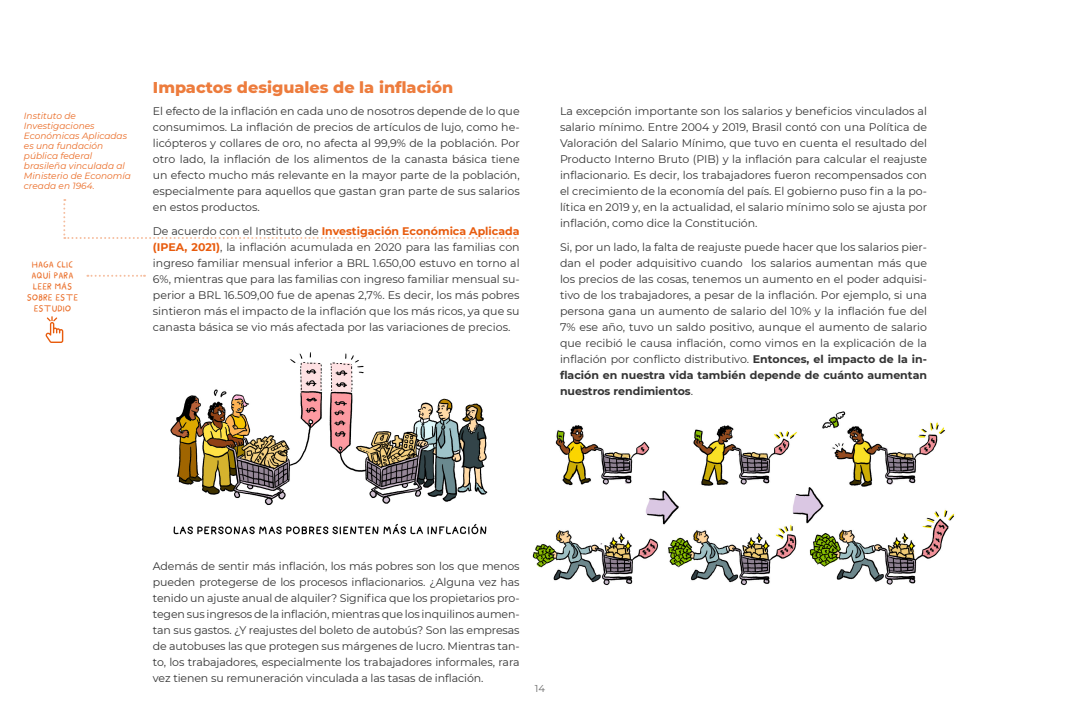
<style>
.page{position:relative;width:1080px;height:720px;background:#fff}
.page>*{position:absolute;margin:0;border:0;box-sizing:border-box;transform-origin:0 0}
.t1{font:800 16px "Montserrat";color:#ed7c3d}
.t2{font:11px/16px "Montserrat";color:#333;text-align:justify}
.Gazetinha{font:11px/11px "Myfont";color:#ea6b25;text-align:center}
.t3{font:10px "Montserrat";color:#6b6b6b}
.Glossário__E{font:italic 9px/10px "Montserrat";color:#ea6b25}
.s1{font-weight:700;color:#e85b0d}
.s2{font-weight:700}
</style>
<div class="page">
<img style="left:532px;top:411px;width:423px;height:175px">
<svg style="left:87px;top:275px;width:58px;height:2px"></svg>
<img style="left:170px;top:352px;width:318px;height:183px">
<svg style="left:63px;top:199px;width:453px;height:40px"></svg>
<svg style="left:46px;top:316px;width:17px;height:27px"></svg>
<p class="Glossário__E" style="left:24px;top:110px;width:109px">Instituto de<br>Investigaciones<br>Económicas Aplicadas es una fundación pública federal brasileña vinculada al<br>Ministerio de Economía creada en 1964.</p>
<p class="Gazetinha" style="left:27px;top:259px;width:53px">HAGA CLIC<br>AQUÍ PARA<br>LEER MÁS<br>SOBRE ESTE<br>ESTUDIO</p>
<h2 class="t1" style="left:153px;top:76px;width:302px">Impactos desiguales de la inflación</h2>
<p class="t2" style="left:153px;top:103px;width:368px">El efecto de la inflación en cada uno de nosotros depende de lo que consumimos. La inflación de precios de artículos de lujo, como he&shy;licópteros y collares de oro, no afecta al 99,9% de la población. Por otro lado, la inflación de los alimentos de la canasta básica tiene un efecto mucho más relevante en la mayor parte de la población, especialmente para aquellos que gastan gran parte de sus salarios en estos productos.</p>
<p class="t2" style="left:153px;top:223px;width:368px">De acuerdo con el Instituto de <span class="s1">Investigación Económica Aplicada (IPEA, 2021)</span>, la inflación acumulada en 2020 para las familias con ingreso familiar mensual inferior a BRL 1.650,00 estuvo en torno al 6%, mientras que para las familias con ingreso familiar mensual su&shy;perior a BRL 16.509,00 fue de apenas 2,7%. Es decir, los más pobres sintieron más el impacto de la inflación que los más ricos, ya que su canasta básica se vio más afectada por las variaciones de precios.</p>
<p class="t2" style="left:560px;top:103px;width:369px">La excepción importante son los salarios y beneficios vinculados al salario mínimo. Entre 2004 y 2019, Brasil contó con una Política de Valoración del Salario Mínimo, que tuvo en cuenta el resultado del Producto Interno Bruto (PIB) y la inflación para calcular el reajuste inflacionario. Es decir, los trabajadores fueron recompensados con el crecimiento de la economía del país. El gobierno puso fin a la po&shy;lítica en 2019 y, en la actualidad, el salario mínimo solo se ajusta por inflación, como dice la Constitución.</p>
<p class="t2" style="left:560px;top:239px;width:369px">Si, por un lado, la falta de reajuste puede hacer que los salarios pier&shy;dan el poder adquisitivo cuando los salarios aumentan más que los precios de las cosas, tenemos un aumento en el poder adquisi&shy;tivo de los trabajadores, a pesar de la inflación. Por ejemplo, si una persona gana un aumento de salario del 10% y la inflación fue del 7% ese año, tuvo un saldo positivo, aunque el aumento de salario que recibió le causa inflación, como vimos en la explicación de la inflación por conflicto distributivo. <span class="s2">Entonces, el impacto de la in&shy;flación en nuestra vida también depende de cuánto aumentan nuestros rendimientos</span>.</p>
<p class="t2" style="left:153px;top:558px;width:368px">Además de sentir más inflación, los más pobres son los que menos pueden protegerse de los procesos inflacionarios. ¿Alguna vez has tenido un ajuste anual de alquiler? Significa que los propietarios pro&shy;tegen sus ingresos de la inflación, mientras que los inquilinos aumen&shy;tan sus gastos. ¿Y reajustes del boleto de autobús? Son las empresas de autobuses las que protegen sus márgenes de lucro. Mientras tan&shy;to, los trabajadores, especialmente los trabajadores informales, rara vez tienen su remuneración vinculada a las tasas de inflación.</p>
<p class="t3" style="left:535px;top:681px;width:12px">14</p>
</div>
